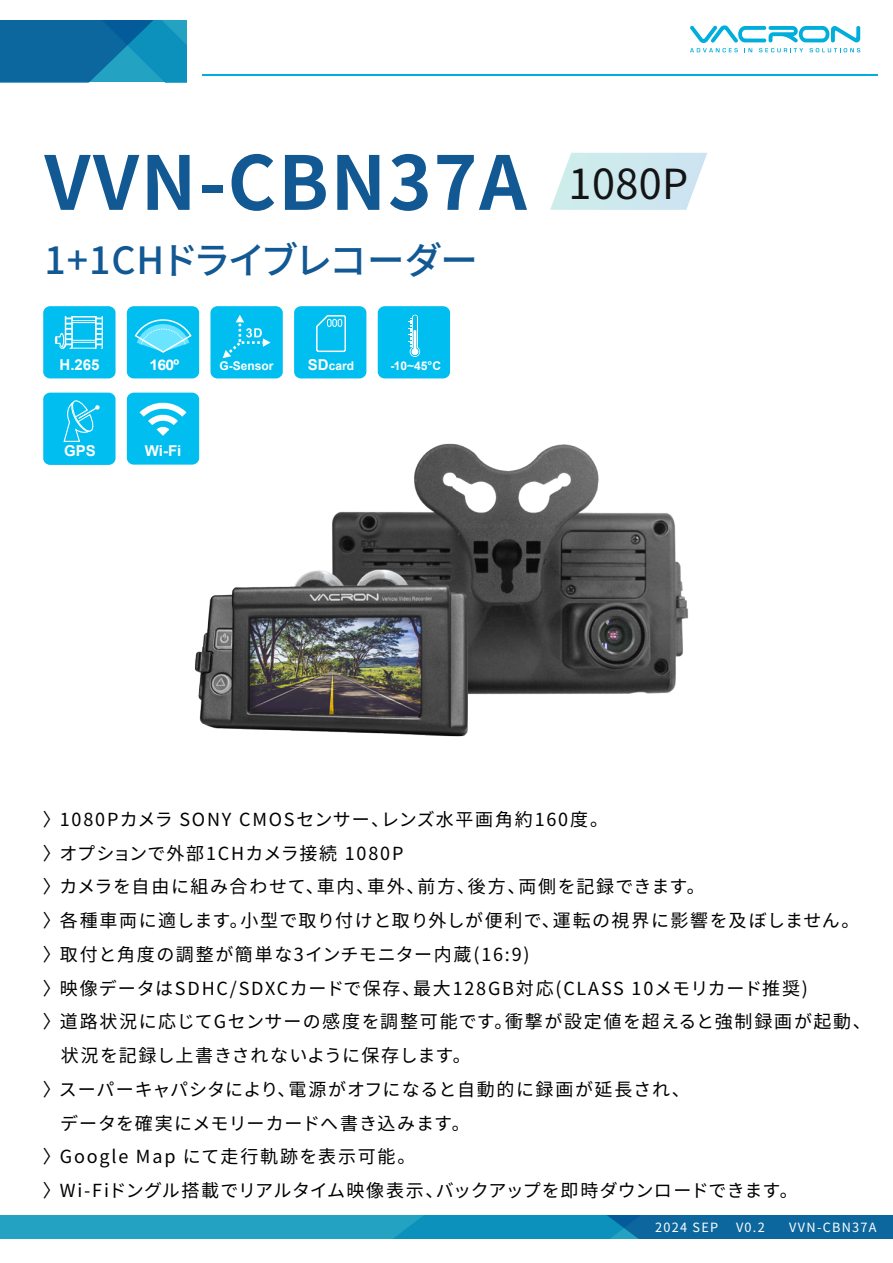
<style>
.page{position:relative;width:893px;height:1263px;background:#fff}
.page>*{position:absolute;margin:0;border:0;box-sizing:border-box;transform-origin:0 0}
.t1{font:700 74.25px "Noto Sans CJ Ktc";letter-spacing:.025em;color:#125993}
.t2{font:41.4px "Noto Sans CJ Ktc";letter-spacing:.01em;color:#141414}
.t3{font:500 37.5px "Noto Sans CJ Kjp";letter-spacing:-.075em;color:#125993}
.t4{font:18px "Noto Sans CJ Kjp";letter-spacing:.075em;color:#000}
.t5{font:18px "Noto Sans CJ Kjp";letter-spacing:.1em;color:#000}
.t6{font:18px "Noto Sans CJ Kjp";letter-spacing:.01em;color:#000}
.t7{font:18px "Noto Sans CJ Kjp";letter-spacing:.035em;color:#000}
.t8{font:18px "Noto Sans CJ Kjp";letter-spacing:.04em;color:#000}
.t9{font:700 15px "Arial";color:#fff}
.t10{font:700 14.55px "Arial";color:#fff;scale:1.08 1}
.t11{font:12.75px "Noto Sans CJ Ktc";letter-spacing:.1em;color:#fff}
.t12{font:700 12px "Arial";color:#fff}
.s1{font-size:15px}
</style>
<div class="page">
<div style="left:0;top:1215px;width:893px;height:23px;background:#23a3c1"></div>
<svg style="left:395px;top:1215px;width:498px;height:23px;background:#0b7aab"></svg>
<hr style="left:202px;top:74px;width:676px;height:2px;background:#00aedc">
<svg style="left:0;top:20px;width:186px;height:62px;background:#0d77a8"></svg>
<svg style="left:690px;top:25px;width:170px;height:27px"></svg>
<svg style="left:550px;top:153px;width:157px;height:57px;background:#d3ebf0"></svg>
<div style="left:43px;top:306px;width:73px;height:72px;background:#00bef0;border-radius:7px"></div>
<svg style="left:54px;top:316px;width:49px;height:33px"></svg>
<div style="left:127px;top:306px;width:72px;height:72px;background:#00bef0;border-radius:7px"></div>
<svg style="left:134px;top:319px;width:58px;height:34px"></svg>
<div style="left:210px;top:306px;width:73px;height:72px;background:#00bef0;border-radius:7px"></div>
<svg style="left:223px;top:315px;width:48px;height:43px"></svg>
<div style="left:378px;top:306px;width:72px;height:72px;background:#00bef0;border-radius:7px"></div>
<svg style="left:408px;top:315px;width:12px;height:42px"></svg>
<div style="left:294px;top:306px;width:72px;height:72px;background:#00bef0;border-radius:7px"></div>
<svg style="left:316px;top:315px;width:30px;height:38px"></svg>
<div style="left:127px;top:393px;width:72px;height:72px;background:#00bef0;border-radius:7px"></div>
<svg style="left:139px;top:402px;width:48px;height:34px"></svg>
<div style="left:43px;top:393px;width:73px;height:72px;background:#00bef0;border-radius:7px"></div>
<svg style="left:63px;top:400px;width:37px;height:42px"></svg>
<img style="left:191px;top:441px;width:497px;height:296px">
<h1 class="t1" style="left:44px;top:141px;width:484px">VVN-CBN37A</h1>
<h3 class="t3" style="left:44px;top:239px;width:435px">1+1CHドライブレコーダー</h3>
<p class="t9" style="left:60px;top:354px;width:42px">H.265</p>
<p class="t10" style="left:149px;top:355px;width:29px">160º</p>
<p class="t12" style="left:220px;top:357px;width:56px">G-Sensor</p>
<p class="t12" style="left:308px;top:357px;width:48px"><span class="s1">SD</span>card</p>
<p class="t12" style="left:390px;top:357px;width:52px">-10~45°C</p>
<p class="t9" style="left:64px;top:440px;width:33px">GPS</p>
<p class="t9" style="left:145px;top:440px;width:38px">Wi-Fi</p>
<h2 class="t2" style="left:569px;top:161px;width:121px">1080P</h2>
<p class="t5" style="left:43px;top:809px;width:567px">〉1080Pカメラ SONY CMOSセンサー、レンズ水平画角約160度。</p>
<p class="t4" style="left:43px;top:843px;width:362px">〉オプションで外部1CHカメラ接続 1080P</p>
<p class="t4" style="left:43px;top:876px;width:663px">〉カメラを自由に組み合わせて、車内、車外、前方、後方、両側を記録できます。</p>
<p class="t4" style="left:43px;top:910px;width:818px">〉各種車両に適します。小型で取り付けと取り外しが便利で、運転の視界に影響を及ぼしません。</p>
<p class="t4" style="left:43px;top:944px;width:488px">〉取付と角度の調整が簡単な3インチモニター内蔵(16:9)</p>
<p class="t5" style="left:43px;top:978px;width:767px">〉映像データはSDHC/SDXCカードで保存、最大128GB対応(CLASS 10メモリカード推奨)</p>
<p class="t4" style="left:43px;top:1011px;width:830px">〉道路状況に応じてGセンサーの感度を調整可能です。衝撃が設定値を超えると強制録画が起動、</p>
<p class="t7" style="left:61px;top:1045px;width:412px">状況を記録し上書きされないように保存します。</p>
<p class="t4" style="left:43px;top:1079px;width:649px">〉スーパーキャパシタにより、電源がオフになると自動的に録画が延長され、</p>
<p class="t8" style="left:60px;top:1113px;width:411px">データを確実にメモリーカードへ書き込みます。</p>
<p class="t5" style="left:43px;top:1146px;width:374px">〉Google Map にて走行軌跡を表示可能。</p>
<p class="t6" style="left:43px;top:1180px;width:757px">〉Wi-Fiドングル搭載でリアルタイム映像表示、バックアップを即時ダウンロードできます。</p>
<p class="t11" style="left:655px;top:1220px;width:65px">2024 SEP</p>
<p class="t11" style="left:736px;top:1220px;width:30px">V0.2</p>
<p class="t11" style="left:789px;top:1220px;width:89px">VVN-CBN37A</p>
</div>
